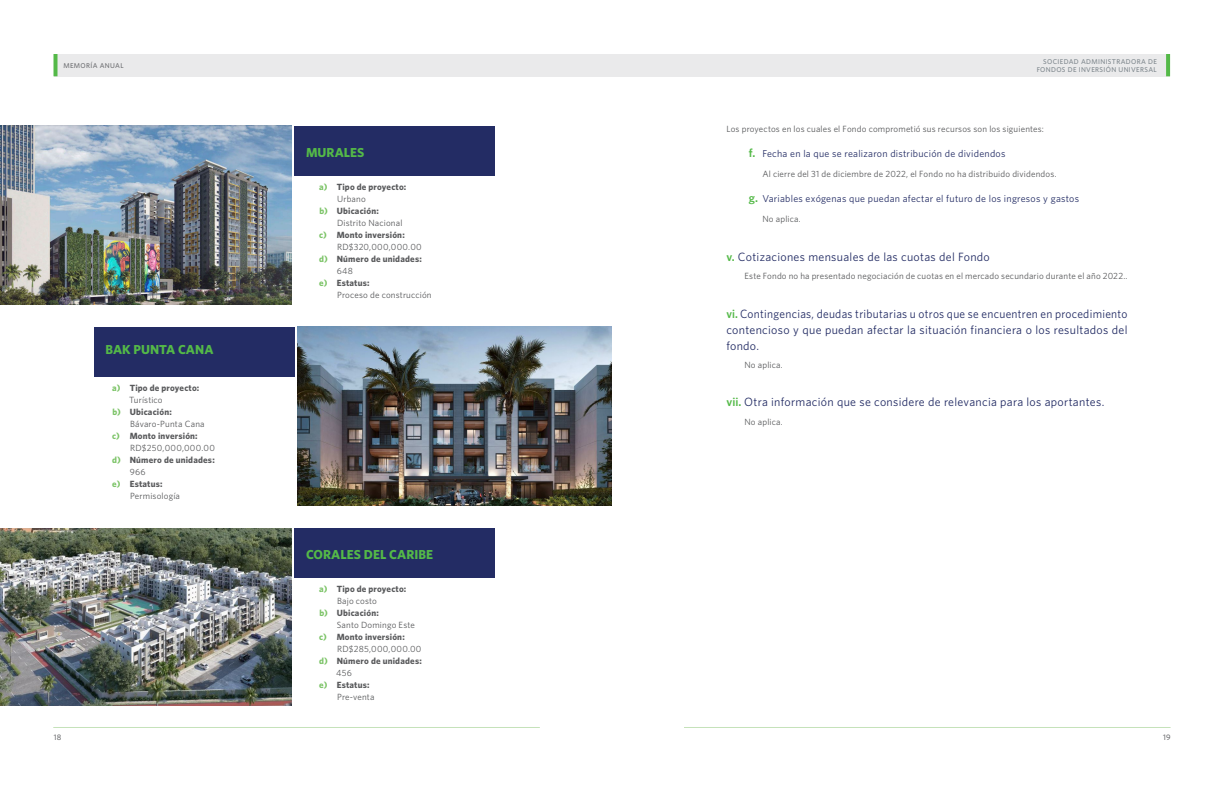
<style>
.page{position:relative;width:1224px;height:792px;background:#fff}
.page>*{position:absolute;margin:0;border:0;box-sizing:border-box;transform-origin:0 0}
.t1{font:700 13px "Whitney";letter-spacing:.005em;color:#54b948}
.t2{font:12px/16px "Whitney";letter-spacing:.025em;color:#232c64;text-align:justify;scale:.96 1}
.t3{font:12px "Whitney";letter-spacing:.025em;color:#232c64}
.t4{font:10px "Whitney";letter-spacing:.025em;color:#232c64}
.t5{font:9px "Whitney";letter-spacing:.02em;color:#58595b}
.t6{font:700 9px "Whitney";letter-spacing:.02em;color:#58595b}
.t7{font:500 8px "Whitney";color:#6d6e71}
.t8{font:500 7px/8.4px "Whitney";letter-spacing:.05em;color:#7d868c;text-align:right}
.t9{font:500 7px "Whitney";letter-spacing:.05em;color:#6d6e71}
.s1{color:#7bc366}
.s2{font-weight:600;font-size:12px;color:#54b948}
.s3{font-weight:600;color:#54b948}
</style>
<div class="page">
<div style="left:54px;top:54px;width:1116px;height:22px;background:#eaeaeb"></div>
<hr style="left:684px;top:727px;width:487px;height:1px;background:#acd69c">
<hr style="left:53px;top:727px;width:487px;height:1px;background:#acd69c">
<svg style="left:54px;top:54px;width:4px;height:22px"></svg>
<svg style="left:1166px;top:54px;width:4px;height:22px"></svg>
<div style="left:294px;top:126px;width:201px;height:50px;background:#232c64"></div>
<div style="left:294px;top:528px;width:201px;height:50px;background:#232c64"></div>
<div style="left:94px;top:327px;width:200px;height:50px;background:#232c64"></div>
<img style="left:0;top:126px;width:291px;height:178px">
<img style="left:297px;top:327px;width:315px;height:179px">
<img style="left:0;top:528px;width:291px;height:178px">
<p class="t9" style="left:63px;top:61px;width:62px">MEMORÍA ANUAL</p>
<h1 class="t1" style="left:105px;top:342px;width:110px">BAK PUNTA CANA</h1>
<p class="t6" style="left:112px;top:383px;width:89px"><span class="s1">a)</span> Tipo de proyecto:</p>
<p class="t5" style="left:129px;top:395px;width:35px">Turístico</p>
<p class="t6" style="left:112px;top:407px;width:61px"><span class="s1">b)</span> Ubicación:</p>
<p class="t5" style="left:130px;top:419px;width:76px">Bávaro-Punta Cana</p>
<p class="t6" style="left:112px;top:431px;width:87px"><span class="s1">c)</span> Monto inversión:</p>
<p class="t5" style="left:130px;top:443px;width:86px">RD$250,000,000.00</p>
<p class="t6" style="left:112px;top:455px;width:104px"><span class="s1">d)</span> Número de unidades:</p>
<p class="t5" style="left:130px;top:467px;width:17px">966</p>
<p class="t6" style="left:112px;top:479px;width:52px"><span class="s1">e)</span> Estatus:</p>
<p class="t5" style="left:130px;top:491px;width:51px">Permisología</p>
<h1 class="t1" style="left:306px;top:145px;width:60px">MURALES</h1>
<p class="t6" style="left:319px;top:181px;width:89px"><span class="s1">a)</span> Tipo de proyecto:</p>
<p class="t5" style="left:337px;top:194px;width:30px">Urbano</p>
<p class="t6" style="left:319px;top:205px;width:61px"><span class="s1">b)</span> Ubicación:</p>
<p class="t5" style="left:337px;top:218px;width:67px">Distrito Nacional</p>
<p class="t6" style="left:319px;top:229px;width:87px"><span class="s1">c)</span> Monto inversión:</p>
<p class="t5" style="left:337px;top:242px;width:86px">RD$320,000,000.00</p>
<p class="t6" style="left:319px;top:253px;width:104px"><span class="s1">d)</span> Número de unidades:</p>
<p class="t5" style="left:337px;top:266px;width:18px">648</p>
<p class="t6" style="left:319px;top:277px;width:52px"><span class="s1">e)</span> Estatus:</p>
<p class="t5" style="left:337px;top:290px;width:96px">Proceso de construcción</p>
<h1 class="t1" style="left:306px;top:547px;width:129px">CORALES DEL CARIBE</h1>
<p class="t6" style="left:319px;top:584px;width:89px"><span class="s1">a)</span> Tipo de proyecto:</p>
<p class="t5" style="left:337px;top:596px;width:41px">Bajo costo</p>
<p class="t6" style="left:319px;top:608px;width:61px"><span class="s1">b)</span> Ubicación:</p>
<p class="t5" style="left:337px;top:620px;width:80px">Santo Domingo Este</p>
<p class="t6" style="left:319px;top:632px;width:87px"><span class="s1">c)</span> Monto inversión:</p>
<p class="t5" style="left:337px;top:644px;width:86px">RD$285,000,000.00</p>
<p class="t6" style="left:319px;top:656px;width:104px"><span class="s1">d)</span> Número de unidades:</p>
<p class="t5" style="left:336px;top:668px;width:17px">456</p>
<p class="t6" style="left:319px;top:680px;width:52px"><span class="s1">e)</span> Estatus:</p>
<p class="t5" style="left:337px;top:692px;width:39px">Pre-venta</p>
<p class="t8" style="left:1037px;top:57px;width:122px">SOCIEDAD ADMINISTRADORA DE<br>FONDOS DE INVERSIÓN UNIVERSAL</p>
<p class="t5" style="left:726px;top:124px;width:319px">Los proyectos en los cuales el Fondo comprometió sus recursos son los siguientes:</p>
<p class="t4" style="left:749px;top:148px;width:258px"><span class="s2">f.</span> Fecha en la que se realizaron distribución de dividendos</p>
<p class="t5" style="left:762px;top:168px;width:296px">Al cierre del 31 de diciembre de 2022, el Fondo no ha distribuido dividendos.</p>
<p class="t4" style="left:749px;top:193px;width:332px"><span class="s2">g.</span> Variables exógenas que puedan afectar el futuro de los ingresos y gastos</p>
<p class="t5" style="left:762px;top:213px;width:40px">No aplica.</p>
<h2 class="t3" style="left:726px;top:249px;width:265px"><span class="s3">v.</span> Cotizaciones mensuales de las cuotas del Fondo</h2>
<p class="t5" style="left:744px;top:271px;width:385px">Este Fondo no ha presentado negociación de cuotas en el mercado secundario durante el año 2022..</p>
<h2 class="t2" style="left:726px;top:305px;width:419px"><span class="s3">vi.</span> Contingencias, deudas tributarias u otros que se encuentren en procedimiento contencioso y que puedan afectar la situación financiera o los resultados del fondo.</h2>
<p class="t5" style="left:744px;top:360px;width:40px">No aplica.</p>
<h2 class="t3" style="left:726px;top:395px;width:379px"><span class="s3">vii.</span> Otra información que se considere de relevancia para los aportantes.</h2>
<p class="t5" style="left:744px;top:416px;width:40px">No aplica.</p>
<p class="t7" style="left:54px;top:732px;width:9px">18</p>
<p class="t7" style="left:1163px;top:732px;width:9px">19</p>
</div>
